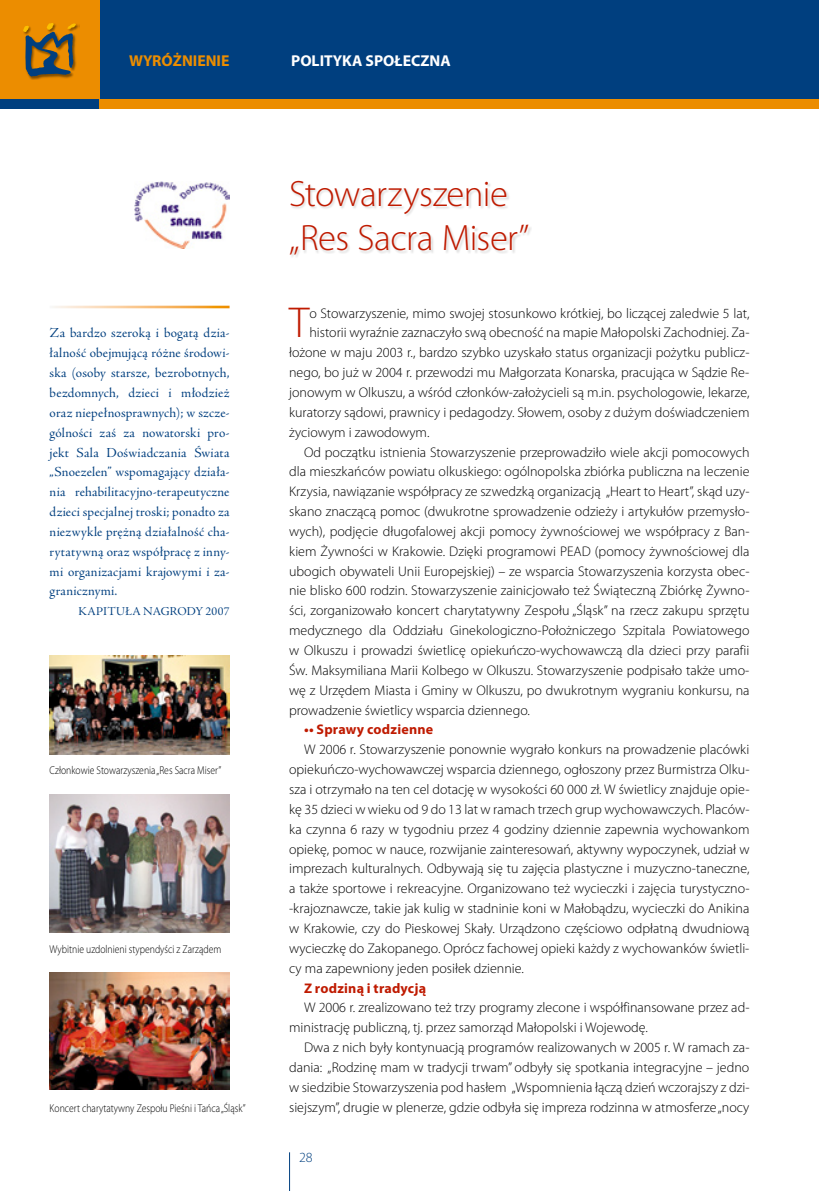
<style>
.page{position:relative;width:819px;height:1191px;background:#fff}
.page>*{position:absolute;margin:0;border:0;box-sizing:border-box;transform-origin:0 0}
.t1{font:300 43.4px "Myriad Pro";color:#bf1a00}
.t2{font:300 36.75px/44.1px "Myriad Pro";letter-spacing:-.015em;color:#bf1a00}
.t3{font:700 15.75px "Myriad Pro";color:#fff}
.t4{font:700 15.75px "Myriad Pro";color:#ec8d00}
.t5{font:300 14px/19.8px "Myriad Pro";color:#000;text-align:justify}
.t6{font:14px/19.8px "Adobe Jenson Pro Subh";letter-spacing:.02em;color:#003f7f;text-align:justify}
.t7{font:700 14px "Myriad Pro";letter-spacing:.015em;color:#bf1a00}
.t8{font:300 14px "Myriad Pro";color:#003f7f}
.t9{font:12.25px "Adobe Jenson Pro Subh";letter-spacing:.02em;color:#003f7f}
.t10{font:300 11.38px "Myriad Pro";color:#000;scale:.85 1}
</style>
<div class="page">
<div style="left:99px;top:0;width:720px;height:99px;background:#003f7f"></div>
<div style="left:0;top:0;width:99px;height:99px;background:#ec8d00"></div>
<div style="left:0;top:99px;width:99px;height:10px;background:#003f7f"></div>
<div style="left:99px;top:99px;width:720px;height:10px;background:#ec8d00"></div>
<div style="left:22px;top:22px;width:58px;height:58px;background:#000;opacity:.45"></div>
<svg style="left:23px;top:23px;width:53px;height:53px"></svg>
<hr style="left:289px;top:1152px;width:1px;height:39px;background:#003f7f">
<div style="left:289px;top:180px;width:243px;height:78px;background:#000;opacity:.15"></div>
<img style="left:50px;top:655px;width:179px;height:99px">
<img style="left:50px;top:972px;width:179px;height:118px">
<img style="left:50px;top:794px;width:179px;height:139px">
<img style="left:134px;top:181px;width:95px;height:68px">
<p class="t4" style="left:129px;top:52px;width:102px">WYRÓŻNIENIE</p>
<p class="t3" style="left:291px;top:52px;width:161px">POLITYKA SPOŁECZNA</p>
<p class="t6" style="left:50px;top:323px;width:181px">Za bardzo szeroką i bogatą dzia&shy;łalność obejmującą różne środowi&shy;ska (osoby starsze, bezrobotnych, bezdomnych, dzieci i młodzież oraz niepełnosprawnych); w szcze&shy;gólności zaś za nowatorski pro&shy;jekt Sala Doświadczania Świata „Snoezelen” wspomagający działa&shy;nia rehabilitacyjno-terapeutyczne dzieci specjalnej troski; ponadto za niezwykle prężną działalność cha&shy;rytatywną oraz współpracę z inny&shy;mi organizacjami krajowymi i za&shy;granicznymi.</p>
<p class="t9" style="left:78px;top:604px;width:153px">KAPITUŁA NAGRODY 2007</p>
<p class="t10" style="left:50px;top:764px;width:203px">Członkowie Stowarzyszenia „Res Sacra Miser”</p>
<p class="t10" style="left:50px;top:942px;width:203px">Wybitnie uzdolnieni stypendyści z Zarządem</p>
<p class="t10" style="left:50px;top:1101px;width:232px">Koncert charytatywny Zespołu Pieśni i Tańca „Śląsk”</p>
<h2 class="t2" style="left:289px;top:172px;width:241px">Stowarzyszenie „Res Sacra Miser”</h2>
<h1 class="t1" style="left:289px;top:299px;width:22px">T</h1>
<p class="t5" style="left:309px;top:303px;width:441px">o Stowarzyszenie, mimo swojej stosunkowo krótkiej, bo liczącej zaledwie 5 lat,</p>
<p class="t5" style="left:309px;top:323px;width:441px">historii wyraźnie zaznaczyło swą obecność na mapie Małopolski Zachodniej. Za-</p>
<p class="t5" style="left:289px;top:343px;width:462px">łożone w maju 2003 r., bardzo szybko uzyskało status organizacji pożytku publicz-</p>
<p class="t5" style="left:289px;top:363px;width:462px">nego, bo już w 2004 r. przewodzi mu Małgorzata Konarska, pracująca w Sądzie Re-</p>
<p class="t5" style="left:289px;top:383px;width:462px">jonowym w Olkuszu, a wśród członków-założycieli są m.in. psychologowie, lekarze,</p>
<p class="t5" style="left:289px;top:402px;width:462px">kuratorzy sądowi, prawnicy i pedagodzy. Słowem, osoby z dużym doświadczeniem</p>
<p class="t5" style="left:289px;top:422px;width:142px">życiowym i zawodowym.</p>
<p class="t5" style="left:304px;top:442px;width:447px">Od początku istnienia Stowarzyszenie przeprowadziło wiele akcji pomocowych</p>
<p class="t5" style="left:289px;top:462px;width:462px">dla mieszkańców powiatu olkuskiego: ogólnopolska zbiórka publiczna na leczenie</p>
<p class="t5" style="left:289px;top:482px;width:462px">Krzysia, nawiązanie współpracy ze szwedzką organizacją „Heart to Heart”, skąd uzy-</p>
<p class="t5" style="left:289px;top:502px;width:462px">skano znaczącą pomoc (dwukrotne sprowadzenie odzieży i artykułów przemysło-</p>
<p class="t5" style="left:289px;top:521px;width:462px">wych), podjęcie długofalowej akcji pomocy żywnościowej we współpracy z Ban-</p>
<p class="t5" style="left:289px;top:541px;width:462px">kiem Żywności w Krakowie. Dzięki programowi PEAD (pomocy żywnościowej dla</p>
<p class="t5" style="left:289px;top:561px;width:462px">ubogich obywateli Unii Europejskiej) – ze wsparcia Stowarzyszenia korzysta obec-</p>
<p class="t5" style="left:289px;top:581px;width:462px">nie blisko 600 rodzin. Stowarzyszenie zainicjowało też Świąteczną Zbiórkę Żywno-</p>
<p class="t5" style="left:289px;top:601px;width:462px">ści, zorganizowało koncert charytatywny Zespołu „Śląsk” na rzecz zakupu sprzętu</p>
<p class="t5" style="left:289px;top:621px;width:462px">medycznego dla Oddziału Ginekologiczno-Położniczego Szpitala Powiatowego</p>
<p class="t5" style="left:289px;top:640px;width:462px">w Olkuszu i prowadzi świetlicę opiekuńczo-wychowawczą dla dzieci przy parafii</p>
<p class="t5" style="left:289px;top:660px;width:462px">Św. Maksymiliana Marii Kolbego w Olkuszu. Stowarzyszenie podpisało także umo-</p>
<p class="t5" style="left:289px;top:680px;width:462px">wę z Urzędem Miasta i Gminy w Olkuszu, po dwukrotnym wygraniu konkursu, na</p>
<p class="t5" style="left:289px;top:700px;width:242px">prowadzenie świetlicy wsparcia dziennego.</p>
<p class="t7" style="left:304px;top:722px;width:131px">•• Sprawy codzienne</p>
<p class="t5" style="left:289px;top:740px;width:462px;text-indent:15px">W 2006 r. Stowarzyszenie ponownie wygrało konkurs na prowadzenie placówki opiekuńczo-wychowawczej wsparcia dziennego, ogłoszony przez Burmistrza Olku&shy;sza i otrzymało na ten cel dotację w wysokości 60 000 zł. W świetlicy znajduje opie&shy;kę 35 dzieci w wieku od 9 do 13 lat w ramach trzech grup wychowawczych. Placów&shy;ka czynna 6 razy w tygodniu przez 4 godziny dziennie zapewnia wychowankom opiekę, pomoc w nauce, rozwijanie zainteresowań, aktywny wypoczynek, udział w imprezach kulturalnych. Odbywają się tu zajęcia plastyczne i muzyczno-taneczne, a także sportowe i rekreacyjne. Organizowano też wycieczki i zajęcia turystyczno--krajoznawcze, takie jak kulig w stadninie koni w Małobądzu, wycieczki do Anikina w Krakowie, czy do Pieskowej Skały. Urządzono częściowo odpłatną dwudniową wycieczkę do Zakopanego. Oprócz fachowej opieki każdy z wychowanków świetli&shy;cy ma zapewniony jeden posiłek dziennie.</p>
<p class="t7" style="left:304px;top:980px;width:123px">Z rodziną i tradycją</p>
<p class="t5" style="left:289px;top:998px;width:462px;text-indent:15px">W 2006 r. zrealizowano też trzy programy zlecone i współfinansowane przez ad&shy;ministrację publiczną, tj. przez samorząd Małopolski i Wojewodę.</p>
<p class="t5" style="left:289px;top:1037px;width:462px;text-indent:15px">Dwa z nich były kontynuacją programów realizowanych w 2005 r. W ramach za&shy;dania: „Rodzinę mam w tradycji trwam” odbyły się spotkania integracyjne – jedno w siedzibie Stowarzyszenia pod hasłem „Wspomnienia łączą dzień wczorajszy z dzi&shy;siejszym”, drugie w plenerze, gdzie odbyła się impreza rodzinna w atmosferze „nocy</p>
<p class="t8" style="left:299px;top:1149px;width:15px">28</p>
</div>
